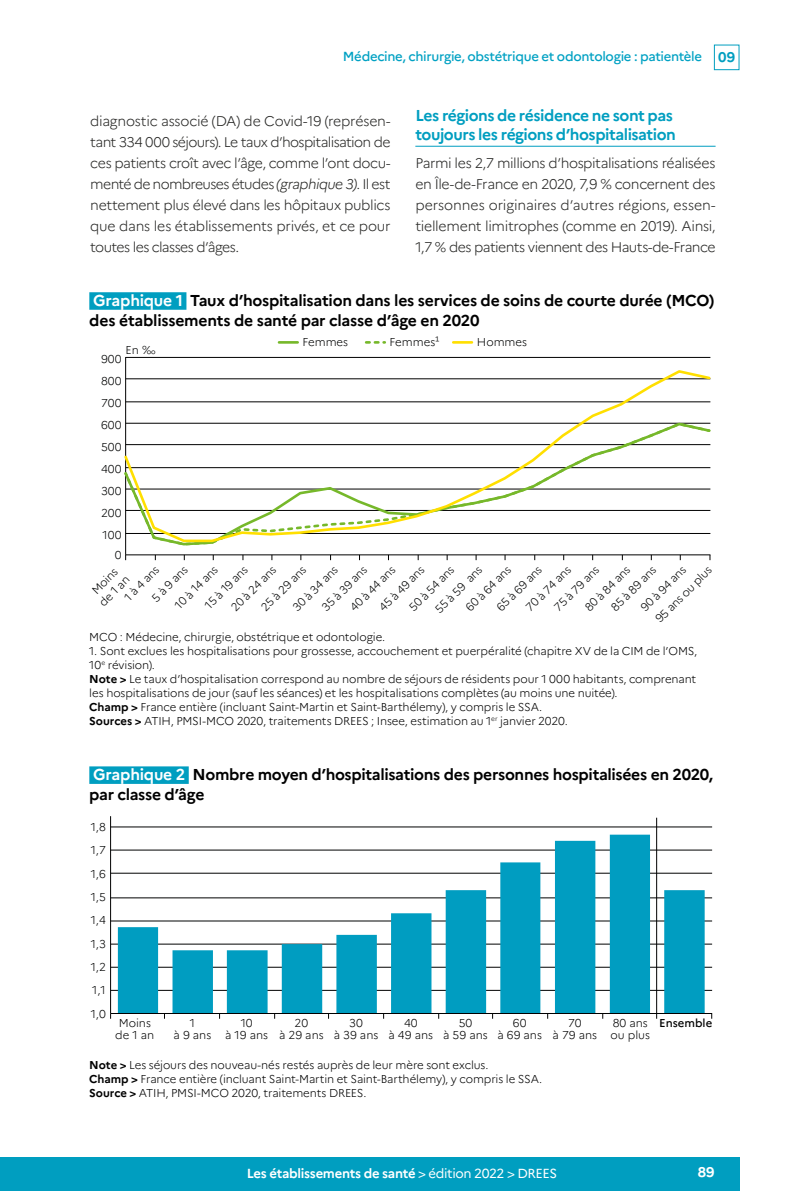
<style>
.page{position:relative;width:794px;height:1191px;background:#fff}
.page>*{position:absolute;margin:0;border:0;box-sizing:border-box;transform-origin:0 0}
.t1{font:700 15.75px/19.2px "Marianne";letter-spacing:-.02em;color:#000}
.t2{font:700 15.75px/19.2px "Marianne";letter-spacing:-.03em;color:#009ec0}
.t3{font:300 14px/21px "Marianne";letter-spacing:-.03em;color:#252523;text-align:justify}
.t4{font:700 14px "Marianne";color:#fff}
.t5{font:500 13.12px "Marianne";letter-spacing:-.025em;color:#00a1c3}
.t6{font:700 13.12px "Marianne";letter-spacing:-.025em;color:#fff}
.t7{font:300 11.38px/12.2px "Marianne";letter-spacing:-.01em;color:#000;text-align:center}
.t8{font:300 11.38px/22.1px "Marianne";color:#010202}
.t9{font:500 11.38px "Marianne";color:#000}
.s1{font-weight:700;font-size:14px;color:#009ec0}
.s2{font-style:italic}
.s3{color:#fff}
.s4{font-weight:700}
.s5{font-weight:400}
</style>
<div class="page">
<div style="left:714px;top:45px;width:25px;height:25px;border:1px solid #009ec0"></div>
<div style="left:0;top:1157px;width:739px;height:34px;background:#009ec0"></div>
<hr style="left:415px;top:146px;width:300px;height:1px;background:#009ec0">
<div style="left:89px;top:292px;width:97px;height:18px;background:#009ec0"></div>
<hr style="left:125px;top:357px;width:1px;height:198px;background:#000">
<hr style="left:279px;top:341px;width:19px;height:3px;background:#76b82a">
<svg style="left:366px;top:341px;width:19px;height:3px"></svg>
<hr style="left:453px;top:341px;width:19px;height:3px;background:#ffdf00">
<hr style="left:126px;top:357px;width:584px;height:1px;background:#000">
<hr style="left:126px;top:554px;width:584px;height:1px;background:#000">
<svg style="left:124px;top:369px;width:587px;height:174px"></svg>
<div style="left:89px;top:766px;width:100px;height:18px;background:#009ec0"></div>
<hr style="left:111px;top:990px;width:601px;height:1px;background:#010202">
<hr style="left:111px;top:967px;width:601px;height:1px;background:#010202">
<hr style="left:111px;top:943px;width:601px;height:1px;background:#010202">
<hr style="left:111px;top:920px;width:601px;height:1px;background:#010202">
<hr style="left:111px;top:897px;width:601px;height:1px;background:#010202">
<hr style="left:111px;top:873px;width:601px;height:1px;background:#010202">
<hr style="left:111px;top:849px;width:601px;height:1px;background:#010202">
<hr style="left:111px;top:826px;width:601px;height:1px;background:#010202">
<svg style="left:118px;top:834px;width:586px;height:179px"></svg>
<hr style="left:110px;top:816px;width:1px;height:197px;background:#000">
<hr style="left:111px;top:1013px;width:601px;height:1px;background:#000">
<hr style="left:656px;top:817px;width:1px;height:196px;background:#000">
<p class="t5" style="left:343px;top:49px;width:394px">Médecine, chirurgie, obstétrique et odontologie : patientèle <span class="s1">09</span></p>
<p class="t3" style="left:90px;top:111px;width:302px">diagnostic associé (DA) de Covid-19 (représen&shy;tant 334 000 séjours). Le taux d’hospitalisation de ces patients croît avec l’âge, comme l’ont docu&shy;menté de nombreuses études <span class="s2">(graphique 3)</span>. Il est nettement plus élevé dans les hôpitaux publics que dans les établissements privés, et ce pour toutes les classes d’âges.</p>
<h1 class="t2" style="left:415px;top:106px;width:262px">Les régions de résidence ne sont pas toujours les régions d’hospitalisation</h1>
<p class="t3" style="left:415px;top:153px;width:302px">Parmi les 2,7 millions d’hospitalisations réalisées en Île-de-France en 2020, 7,9 % concernent des personnes originaires d’autres régions, essen&shy;tiellement limitrophes (comme en 2019). Ainsi, 1,7 % des patients viennent des Hauts-de-France</p>
<h1 class="t1" style="left:89px;top:291px;width:626px"><span class="s3">Graphique 1</span> Taux d’hospitalisation dans les services de soins de courte durée (MCO) des établissements de santé par classe d’âge en 2020</h1>
<p class="t8" style="left:126px;top:338px;width:32px">En ‰</p>
<p class="t8" style="left:101px;top:347px;width:22px;text-align:justify">900<br>800<br>700<br>600<br>500<br>400<br>300<br>200<br>100</p>
<p class="t8" style="left:115px;top:544px;width:8px">0</p>
<p class="t8" style="left:302px;top:331px;width:47px">Femmes</p>
<p class="t8" style="left:389px;top:331px;width:52px">Femmes¹</p>
<p class="t8" style="left:477px;top:331px;width:52px">Hommes</p>
<p class="t8" style="left:636px;top:603px;width:78px;line-height:18.2px;rotate:-45deg">90 à 94 ans<br>95 ans ou plus</p>
<p class="t8" style="left:344px;top:601px;width:60px;rotate:-45deg">40 à 44 ans</p>
<p class="t8" style="left:446px;top:587px;width:60px;line-height:20.3px;text-indent:-23px;rotate:-45deg">55 à 59 ans<br>60 à 64 ans</p>
<p class="t8" style="left:490px;top:601px;width:60px;rotate:-45deg">65 à 69 ans</p>
<p class="t8" style="left:548px;top:601px;width:60px;rotate:-45deg">75 à 79 ans</p>
<p class="t8" style="left:593px;top:589px;width:60px;line-height:18.4px;text-indent:-18px;rotate:-45deg">80 à 84 ans<br>85 à 89 ans</p>
<p class="t8" style="left:118px;top:591px;width:45px;rotate:-45deg">1 à 4 ans</p>
<p class="t8" style="left:146px;top:592px;width:47px;rotate:-45deg">5 à 9 ans</p>
<p class="t8" style="left:169px;top:599px;width:57px;rotate:-45deg">10 à 14 ans</p>
<p class="t8" style="left:199px;top:599px;width:57px;rotate:-45deg">15 à 19 ans</p>
<p class="t8" style="left:225px;top:601px;width:60px;rotate:-45deg">20 à 24 ans</p>
<p class="t8" style="left:255px;top:601px;width:60px;rotate:-45deg">25 à 29 ans</p>
<p class="t8" style="left:287px;top:601px;width:60px;rotate:-45deg">30 à 34 ans</p>
<p class="t8" style="left:316px;top:601px;width:60px;rotate:-45deg">35 à 39 ans</p>
<p class="t8" style="left:373px;top:601px;width:60px;rotate:-45deg">45 à 49 ans</p>
<p class="t8" style="left:403px;top:601px;width:60px;rotate:-45deg">50 à 54 ans</p>
<p class="t8" style="left:520px;top:601px;width:60px;rotate:-45deg">70 à 74 ans</p>
<p class="t8" style="left:86px;top:584px;width:33px;rotate:-45deg">Moins</p>
<p class="t8" style="left:93px;top:596px;width:39px;rotate:-45deg">de 1 an</p>
<p class="t7" style="left:89px;top:630px;width:297px">MCO : Médecine, chirurgie, obstétrique et odontologie.</p>
<p class="t7" style="left:89px;top:643px;width:609px;line-height:14px;text-align:left">1. Sont exclues les hospitalisations pour grossesse, accouchement et puerpéralité (chapitre XV de la CIM de l’OMS, 10<sup>e</sup> révision).<br><span class="s4">Note &gt;</span> Le taux d’hospitalisation correspond au nombre de séjours de résidents pour 1 000 habitants, comprenant les hospitalisations de jour (sauf les séances) et les hospitalisations complètes (au moins une nuitée).<br><span class="s4">Champ &gt;</span> France entière (incluant Saint-Martin et Saint-Barthélemy), y compris le SSA.<br><span class="s4">Sources &gt;</span> ATIH, PMSI-MCO 2020, traitements DREES ; Insee, estimation au 1<sup>er</sup> janvier 2020.</p>
<h1 class="t1" style="left:89px;top:765px;width:625px"><span class="s3">Graphique 2</span> Nombre moyen d’hospitalisations des personnes hospitalisées en 2020, par classe d’âge</h1>
<p class="t8" style="left:91px;top:815px;width:17px">1,8</p>
<p class="t8" style="left:91px;top:839px;width:17px">1,7</p>
<p class="t8" style="left:91px;top:862px;width:17px">1,6</p>
<p class="t8" style="left:91px;top:885px;width:17px">1,5</p>
<p class="t8" style="left:91px;top:909px;width:17px">1,4</p>
<p class="t8" style="left:91px;top:932px;width:17px">1,3</p>
<p class="t8" style="left:91px;top:956px;width:17px">1,2</p>
<p class="t8" style="left:92px;top:979px;width:15px">1,1</p>
<p class="t8" style="left:91px;top:1002px;width:17px">1,0</p>
<p class="t7" style="left:115px;top:1017px;width:41px;text-align:left">Moins de 1 an</p>
<p class="t7" style="left:174px;top:1017px;width:39px">1<br>à 9 ans</p>
<p class="t7" style="left:225px;top:1017px;width:44px">10<br>à 19 ans</p>
<p class="t7" style="left:279px;top:1017px;width:46px">20<br>à 29 ans</p>
<p class="t7" style="left:334px;top:1017px;width:46px">30<br>à 39 ans</p>
<p class="t7" style="left:388px;top:1017px;width:46px">40<br>à 49 ans</p>
<p class="t7" style="left:443px;top:1017px;width:46px">50<br>à 59 ans</p>
<p class="t7" style="left:497px;top:1017px;width:46px">60<br>à 69 ans</p>
<p class="t7" style="left:552px;top:1017px;width:46px">70<br>à 79 ans</p>
<p class="t7" style="left:610px;top:1017px;width:41px;text-align:left">80 ans ou plus</p>
<p class="t9" style="left:659px;top:1016px;width:55px">Ensemble</p>
<p class="t7" style="left:89px;top:1057px;width:454px;line-height:14px;text-align:left"><span class="s4">Note &gt;</span> Les séjours des nouveau-nés restés auprès de leur mère sont exclus.<br><span class="s4">Champ &gt;</span> France entière (incluant Saint-Martin et Saint-Barthélemy), y compris le SSA.<br><span class="s4">Source &gt;</span> ATIH, PMSI-MCO 2020, traitements DREES.</p>
<p class="t6" style="left:247px;top:1165px;width:312px">Les établissements de santé <span class="s5">&gt; édition 2022 &gt; DREES</span></p>
<p class="t4" style="left:698px;top:1163px;width:18px">89</p>
</div>
